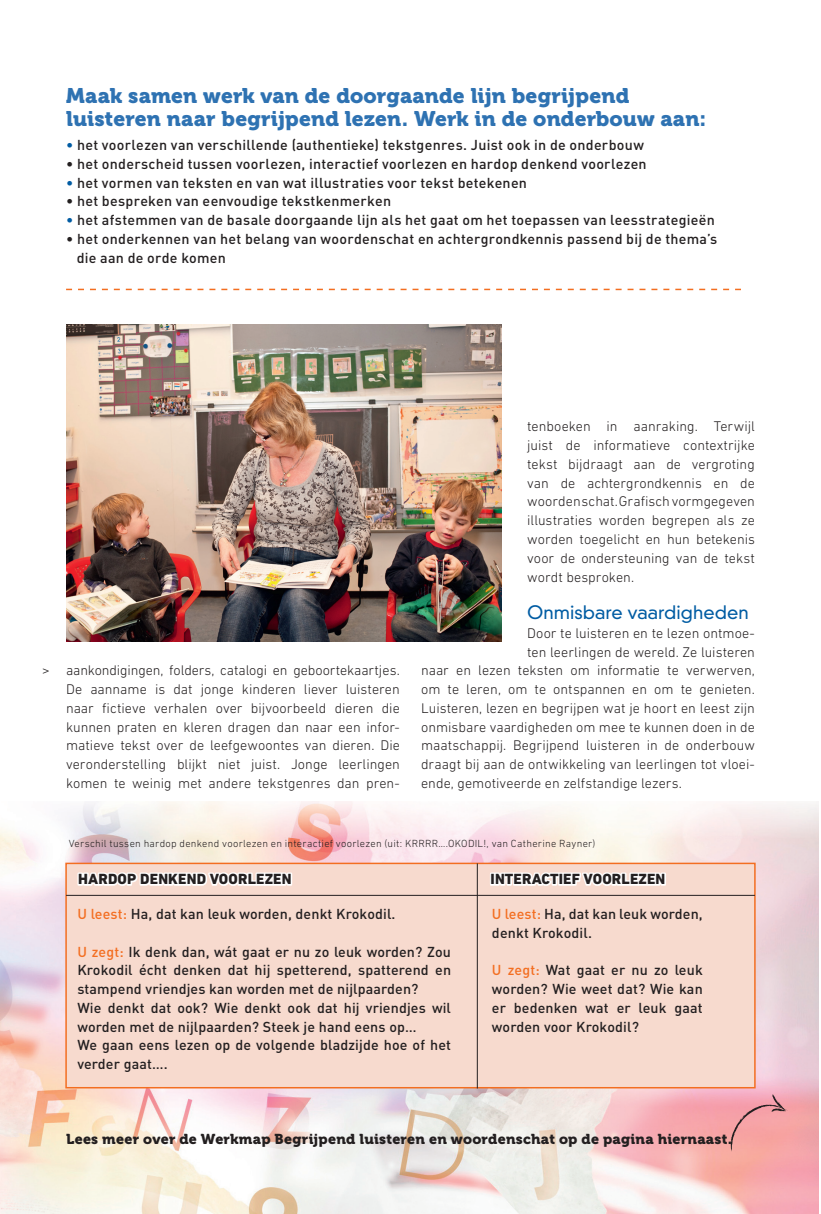
<style>
.page{position:relative;width:821px;height:1214px;background:#fff}
.page>*{position:absolute;margin:0;border:0;box-sizing:border-box;transform-origin:0 0}
.t1{font:21px/22.5px "Museo 900";letter-spacing:.01em;color:#2e72b2}
.t2{font:300 18px "DIN Neuzeit Grotesk";color:#015ca3}
.t3{font:800 15px "DIN Next LT Pro";letter-spacing:.01em;color:#231f20}
.t4{font:300 14.25px/18.8px "DIN Next LT Pro";color:#231f20;text-align:justify}
.t5{font:500 14.25px/18.8px "DIN";letter-spacing:.015em;color:#231f20}
.t6{font:14.25px "Museo 900";letter-spacing:.02em;color:#231f20}
.t7{font:300 10.5px "DIN Next LT Pro";letter-spacing:.025em;color:#231f20}
.s1{color:#015ca3}
.s2{color:#f36e21}
</style>
<div class="page">
<img style="left:0;top:801px;width:819px;height:413px">
<svg style="left:744px;top:1172px;width:60px;height:10px"></svg>
<svg style="left:731px;top:1094px;width:58px;height:57px;background:#eb9ca0"></svg>
<img style="left:66px;top:324px;width:436px;height:317px">
<div style="left:65px;top:862px;width:691px;height:226px;background:#f7dace;border:2px solid #f36e21"></div>
<hr style="left:66px;top:895px;width:689px;height:1px;background:#231f20">
<hr style="left:477px;top:863px;width:1px;height:225px;background:#231f20">
<svg style="left:66px;top:289px;width:675px;height:1px"></svg>
<img style="left:0;top:802px;width:819px;height:35px">
<svg style="left:76px;top:852px;width:218px;height:44px"></svg>
<div style="left:490px;top:872px;width:6px;height:13px;border:3px solid #fff"></div>
<svg style="left:493px;top:852px;width:175px;height:44px"></svg>
<p class="t1" style="left:66px;top:85px;width:642px">Maak samen werk van de doorgaande lijn begrijpend luisteren naar begrijpend lezen. Werk in de onderbouw aan:</p>
<p class="t5" style="left:66px;top:135px;width:579px"><span class="s1">•</span> het voorlezen van verschillende (authentieke) tekstgenres. Juist ook in de onderbouw</p>
<p class="t5" style="left:66px;top:154px;width:582px">• het onderscheid tussen voorlezen, interactief voorlezen en hardop denkend voorlezen</p>
<p class="t5" style="left:66px;top:173px;width:462px"><span class="s1">•</span> het vormen van teksten en van wat illustraties voor tekst betekenen</p>
<p class="t5" style="left:66px;top:191px;width:327px">• het bespreken van eenvoudige tekstkenmerken</p>
<p class="t5" style="left:66px;top:210px;width:650px"><span class="s1">•</span> het afstemmen van de basale doorgaande lijn als het gaat om het toepassen van leesstrategieën</p>
<p class="t5" style="left:77px;top:229px;width:642px;text-indent:-11px">• het onderkennen van het belang van woordenschat en achtergrondkennis passend bij de thema’s die aan de orde komen</p>
<p class="t4" style="left:42px;top:661px;width:9px">&gt;</p>
<p class="t4" style="left:66px;top:661px;width:335px">aankondigingen, folders, catalogi en geboortekaartjes.<br>De aanname is dat jonge kinderen liever luisteren naar fictieve verhalen over bĳvoorbeeld dieren die kunnen praten en kleren dragen dan naar een infor&shy;matieve tekst over de leefgewoontes van dieren. Die veronderstelling blĳkt niet juist. Jonge leerlingen komen te weinig met andere tekstgenres dan pren-</p>
<p class="t4" style="left:527px;top:417px;width:229px">tenboeken in aanraking. Terwĳl juist de informatieve contextrĳke tekst bĳdraagt aan de vergroting van de achtergrondkennis en de woorden schat. Grafisch vormgegeven illustraties worden begrepen als ze worden toegelicht en hun betekenis voor de ondersteuning van de tekst wordt besproken.</p>
<p class="t2" style="left:527px;top:601px;width:223px">Onmisbare vaardigheden</p>
<p class="t4" style="left:527px;top:623px;width:229px">Door te luisteren en te lezen ontmoe-</p>
<p class="t4" style="left:527px;top:642px;width:229px">ten leerlingen de wereld. Ze luisteren</p>
<p class="t4" style="left:421px;top:661px;width:335px">naar en lezen teksten om informatie te verwerven,</p>
<p class="t4" style="left:421px;top:679px;width:335px">om te leren, om te ontspannen en om te genieten.</p>
<p class="t4" style="left:421px;top:698px;width:335px">Luisteren, lezen en begrĳpen wat je hoort en leest zĳn</p>
<p class="t4" style="left:421px;top:717px;width:335px">onmisbare vaardigheden om mee te kunnen doen in de</p>
<p class="t4" style="left:421px;top:736px;width:335px">maatschappĳ. Begrĳpend luisteren in de onderbouw</p>
<p class="t4" style="left:421px;top:754px;width:335px">draagt bĳ aan de ontwikkeling van leerlingen tot vloei-</p>
<p class="t4" style="left:421px;top:773px;width:262px">ende, gemotiveerde en zelfstandige lezers.</p>
<p class="t7" style="left:69px;top:837px;width:528px">Verschil tussen hardop denkend voorlezen en interactief voorlezen (uit: KRRRR….OKODIL!, van Catherine Rayner)</p>
<p class="t3" style="left:78px;top:870px;width:215px">HARDOP DENKEND VOORLEZEN</p>
<p class="t3" style="left:491px;top:870px;width:176px">INTERACTIEF VOORLEZEN</p>
<p class="t5" style="left:77px;top:904px;width:320px"><span class="s2">U leest:</span> Ha, dat kan leuk worden, denkt Krokodil.</p>
<p class="t5" style="left:77px;top:941px;width:375px"><span class="s2">U zegt:</span> Ik denk dan, wát gaat er nu zo leuk worden? Zou Krokodil écht denken dat hij spetterend, spatterend en stampend vriendjes kan worden met de nijlpaarden?<br>Wie denkt dat ook? Wie denkt ook dat hij vriendjes wil worden met de nijlpaarden? Steek je hand eens op…<br>We gaan eens lezen op de volgende bladzijde hoe of het verder gaat….</p>
<p class="t5" style="left:492px;top:904px;width:212px"><span class="s2">U leest:</span> Ha, dat kan leuk worden, denkt Krokodil.</p>
<p class="t5" style="left:492px;top:960px;width:212px;text-align:justify"><span class="s2">U zegt:</span> Wat gaat er nu zo leuk worden? Wie weet dat? Wie kan er bedenken wat er leuk gaat worden voor Krokodil?</p>
<p class="t6" style="left:66px;top:1131px;width:668px">Lees meer over de Werkmap Begrijpend luisteren en woordenschat op de pagina hiernaast.</p>
</div>
